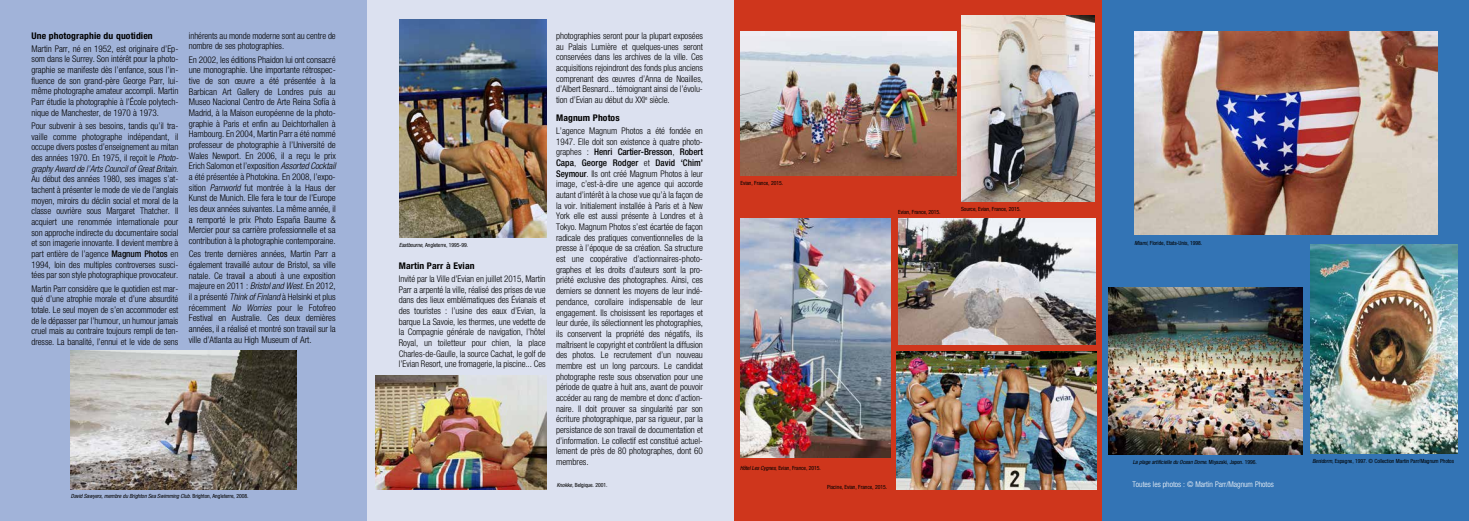
<style>
.page{position:relative;width:1469px;height:521px;background:#fff}
.page>*{position:absolute;margin:0;border:0;box-sizing:border-box;transform-origin:0 0}
.t1{font:300 condensed 9.19px/10.7px "Helvetica Neue";letter-spacing:-.005em;color:#000;text-align:justify}
.t2{font:700 condensed 9.19px "Helvetica Neue";letter-spacing:.01em;color:#000;scale:1.05 1}
.t3{font:300 condensed 7.88px "Helvetica Neue";letter-spacing:-.005em;color:#fff}
.t4{font:condensed 5.69px "Helvetica Neue";letter-spacing:-.01em;color:#000}
.t5{font:italic condensed 5.69px "Helvetica Neue";letter-spacing:-.01em;color:#000}
.s1{font-style:italic}
.s2{font-weight:500}
.s3{font-style:normal}
</style>
<div class="page">
<div style="left:1101px;top:0;width:367px;height:521px;background:#3374b5"></div>
<div style="left:0;top:0;width:367px;height:521px;background:#a1b3d9"></div>
<div style="left:367px;top:0;width:367px;height:521px;background:#dce1f0"></div>
<div style="left:734px;top:0;width:367px;height:521px;background:#cf361c"></div>
<img style="left:740px;top:32px;width:216px;height:144px">
<img style="left:71px;top:351px;width:225px;height:138px">
<img style="left:896px;top:352px;width:200px;height:137px">
<img style="left:961px;top:16px;width:133px;height:185px">
<img style="left:740px;top:219px;width:150px;height:238px">
<img style="left:399px;top:19px;width:147px;height:218px">
<img style="left:376px;top:375px;width:170px;height:114px">
<img style="left:1108px;top:288px;width:194px;height:166px">
<img style="left:1310px;top:244px;width:147px;height:209px">
<img style="left:1134px;top:32px;width:303px;height:202px">
<img style="left:898px;top:218px;width:197px;height:126px">
<p class="t2" style="left:32px;top:30px;width:117px">Une photographie du quotidien</p>
<p class="t1" style="left:32px;top:43px;width:148px">Martin Parr, né en 1952, est originaire d’Ep&shy;som dans le Surrey. Son intérêt pour la photo&shy;graphie se manifeste dès l’enfance, sous l’in&shy;fluence de son grand-père George Parr, lui&shy;même photographe amateur accompli. Martin Parr étudie la photographie à l’École polytech&shy;nique de Manchester, de 1970 à 1973.</p>
<p class="t1" style="left:32px;top:120px;width:148px">Pour subvenir à ses besoins, tandis qu’il tra&shy;vaille comme photographe indépendant, il occupe divers postes d’enseignement au mitan des années 1970. En 1975, il reçoit le <span class="s1">Photo&shy;graphy Award de l’Arts Council of Great Britain.</span></p>
<p class="t1" style="left:32px;top:174px;width:148px">Au début des années 1980, ses images s’at&shy;tachent à présenter le mode de vie de l’anglais moyen, miroirs du déclin social et moral de la classe ouvrière sous Margaret Thatcher. Il acquiert une renommée internationale pour son approche indirecte du documentaire social et son imagerie innovante. Il devient membre à part entière de l’agence <span class="s2">Magnum Photos</span> en 1994, loin des multiples controverses susci&shy;tées par son style photographique provocateur.</p>
<p class="t1" style="left:32px;top:283px;width:148px">Martin Parr considère que le quotidien est mar&shy;qué d’une atrophie morale et d’une absurdité totale. Le seul moyen de s’en accommoder est de le dépasser par l’humour, un humour jamais cruel mais au contraire toujours rempli de ten&shy;dresse. La banalité, l’ennui et le vide de sens</p>
<p class="t1" style="left:189px;top:30px;width:148px">inhérents au monde moderne sont au centre de nombre de ses photographies.</p>
<p class="t1" style="left:189px;top:54px;width:148px">En 2002, les éditions Phaidon lui ont consacré une monographie. Une importante rétrospec&shy;tive de son œuvre a été présentée à la Barbican Art Gallery de Londres puis au Museo Nacional Centro de Arte Reina Sofía à Madrid, à la Maison européenne de la photo&shy;graphie à Paris et enfin au Deichtorhallen à Hambourg. En 2004, Martin Parr a été nommé professeur de photographie à l’Université de Wales Newport. En 2006, il a reçu le prix Erich Salomon et l’exposition <span class="s1">Assorted Cocktail </span>a été présentée à Photokina. En 2008, l’expo&shy;sition <span class="s1">Parrworld</span> fut montrée à la Haus der Kunst de Munich. Elle fera le tour de l’Europe les deux années suivantes. La même année, il a remporté le prix Photo España Baume &amp; Mercier pour sa carrière professionnelle et sa contribution à la photographie contemporaine.</p>
<p class="t1" style="left:189px;top:249px;width:148px">Ces trente dernières années, Martin Parr a également travaillé autour de Bristol, sa ville natale. Ce travail a abouti à une exposition majeure en 2011 : <span class="s1">Bristol and West</span>. En 2012, il a présenté <span class="s1">Think of Finland</span> à Helsinki et plus récemment <span class="s1">No Worries</span> pour le Fotofreo Festival en Australie. Ces deux dernières années, il a réalisé et montré son travail sur la ville d’Atlanta au High Museum of Art.</p>
<p class="t2" style="left:399px;top:260px;width:74px">Martin Parr à Evian</p>
<p class="t4" style="left:399px;top:241px;width:70px"><span class="s1">Eastbourne</span>, Angleterre, 1995-99.</p>
<p class="t1" style="left:399px;top:273px;width:148px">Invité par la Ville d’Evian en juillet 2015, Martin Parr a arpenté la ville, réalisé des prises de vue dans des lieux emblématiques des Évianais et des touristes : l’usine des eaux d’Evian, la barque La Savoie, les thermes, une vedette de la Compagnie générale de navigation, l’hôtel Royal, un toiletteur pour chien, la place Charles-de-Gaulle, la source Cachat, le golf de l’Evian Resort, une fromagerie, la piscine... Ces</p>
<p class="t5" style="left:71px;top:492px;width:179px">David Sawyers, membre du Brighton Sea Swimming Club. <span class="s3">Brighton, Angleterre, 2008.</span></p>
<p class="t1" style="left:556px;top:30px;width:148px">photographies seront pour la plupart exposées au Palais Lumière et quelques-unes seront conservées dans les archives de la ville. Ces acquisitions rejoindront des fonds plus anciens comprenant des œuvres d’Anna de Noailles, d’Albert Besnard... témoignant ainsi de l’évolu&shy;tion d’Evian au début du XXI<sup>e</sup> siècle.</p>
<p class="t2" style="left:556px;top:112px;width:62px">Magnum Photos</p>
<p class="t1" style="left:556px;top:125px;width:148px">L’agence Magnum Photos a été fondée en 1947. Elle doit son existence à quatre photo&shy;graphes : <span class="s2">Henri Cartier-Bresson</span>, <span class="s2">Robert Capa</span>, <span class="s2">George Rodger</span> et <span class="s2">David ‘Chim’ Seymour</span>. Ils ont créé Magnum Photos à leur image, c’est-à-dire une agence qui accorde autant d’intérêt à la chose vue qu’à la façon de la voir. Initialement installée à Paris et à New York elle est aussi présente à Londres et à Tokyo. Magnum Photos s’est écartée de façon radicale des pratiques conventionnelles de la presse à l’époque de sa création. Sa structure est une coopérative d’actionnaires-photo&shy;graphes et les droits d’auteurs sont la pro&shy;priété exclusive des photographes. Ainsi, ces derniers se donnent les moyens de leur indé&shy;pendance, corollaire indispensable de leur engagement. Ils choisissent les reportages et leur durée, ils sélectionnent les photographies, ils conservent la propriété des négatifs, ils maîtrisent le copyright et contrôlent la diffusion des photos. Le recrutement d’un nouveau membre est un long parcours. Le candidat photographe reste sous observation pour une période de quatre à huit ans, avant de pouvoir accéder au rang de membre et donc d’action&shy;naire. Il doit prouver sa singularité par son écriture photographique, par sa rigueur, par la persistance de son travail de documentation et d’information. Le collectif est constitué actuel&shy;lement de près de 80 photographes, dont 60 membres.</p>
<p class="t4" style="left:557px;top:482px;width:52px"><span class="s1">Knokke,</span> Belgique. 2001.</p>
<p class="t4" style="left:740px;top:180px;width:44px">Evian, France, 2015.</p>
<p class="t4" style="left:898px;top:209px;width:44px">Evian, France, 2015.</p>
<p class="t4" style="left:961px;top:206px;width:61px">Source, Evian, France, 2015.</p>
<p class="t4" style="left:740px;top:464px;width:82px"><span class="s1">Hôtel Les Cygnes</span>, Evian, France, 2015.</p>
<p class="t4" style="left:827px;top:484px;width:61px">Piscine, Evian, France, 2015.</p>
<p class="t4" style="left:1134px;top:240px;width:69px"><span class="s1">Miami</span>, Floride, Etats-Unis, 1998.</p>
<p class="t5" style="left:1132px;top:458px;width:126px">La plage artificielle du Ocean Dome<span class="s3">. Miyazaki, Japon. 1996.</span></p>
<p class="t4" style="left:1312px;top:457px;width:143px"><span class="s1">Benidorm,</span> Espagne, 1997. © Collection Martin Parr/Magnum Photos</p>
<p class="t3" style="left:1132px;top:479px;width:143px">Toutes les photos : © Martin Parr/Magnum Photos</p>
</div>
